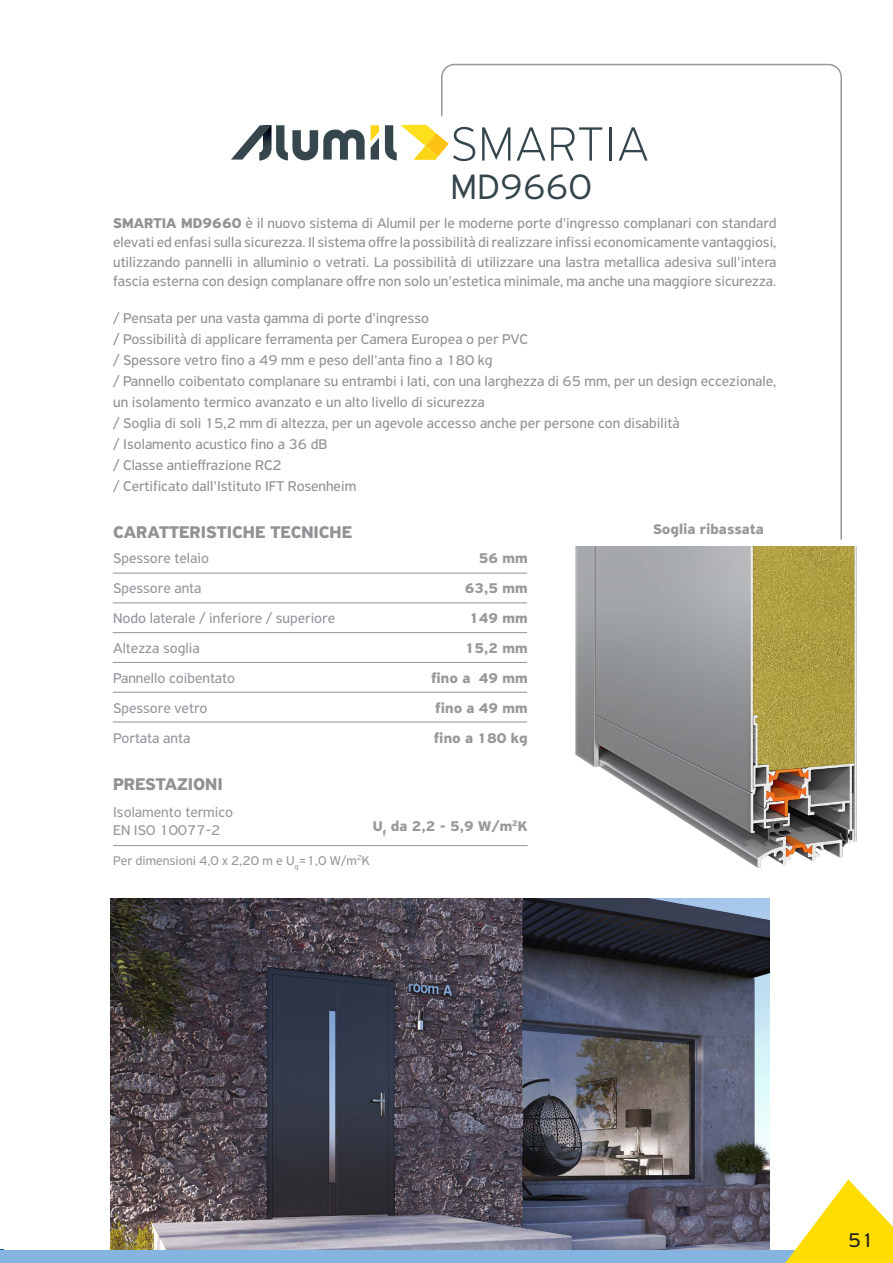
<style>
.page{position:relative;width:893px;height:1263px;background:#fff}
.page>*{position:absolute;margin:0;border:0;box-sizing:border-box;transform-origin:0 0}
.t1{font:100 51px "PF Highway Sans Pro";letter-spacing:.035em;color:#34464b}
.t2{font:300 37.5px "PF Highway Sans Pro";color:#34464b}
.t3{font:21px "PF Highway Sans Pro";color:#231f20}
.t4{font:700 18px "PF Highway Sans Pro";color:#919295}
.t5{font:15px/19.5px "PF Highway Sans Pro";color:#919295;text-align:justify}
.t6{font:15px "PF Highway Sans Pro";color:#93969d}
.t7{font:700 15px "PF Highway Sans Pro";color:#98999c}
.t8{font:15px "PF Highway Sans Pro";color:#98999c}
.t9{font:13.5px "PF Highway Sans Pro";color:#98999c}
.s1{font-weight:700}
</style>
<div class="page">
<img style="left:110px;top:898px;width:660px;height:352px">
<img style="left:575px;top:546px;width:282px;height:322px">
<div style="left:0;top:1250px;width:893px;height:13px;background:#86b4e0"></div>
<svg style="left:441px;top:63px;width:401px;height:477px"></svg>
<hr style="left:113px;top:573px;width:414px;height:1px;background:#919295">
<hr style="left:113px;top:603px;width:414px;height:1px;background:#919295">
<hr style="left:113px;top:632px;width:414px;height:1px;background:#919295">
<hr style="left:113px;top:662px;width:414px;height:1px;background:#919295">
<hr style="left:113px;top:692px;width:414px;height:1px;background:#919295">
<hr style="left:113px;top:845px;width:415px;height:1px;background:#919295">
<svg style="left:385px;top:125px;width:64px;height:35px"></svg>
<svg style="left:231px;top:125px;width:134px;height:35px"></svg>
<svg style="left:371px;top:125px;width:8px;height:35px"></svg>
<svg style="left:785px;top:1179px;width:108px;height:84px"></svg>
<hr style="left:113px;top:722px;width:414px;height:1px;background:#919295">
<p class="t1" style="left:451px;top:114px;width:199px">SMARTIA</p>
<p class="t2" style="left:451px;top:165px;width:143px">MD9660</p>
<p class="t5" style="left:113px;top:213px;width:665px"><span class="s1">SMARTIA MD9660</span> è il nuovo sistema di Alumil per le moderne porte d'ingresso complanari con standard elevati ed enfasi sulla sicurezza. Il sistema offre la possibilità di realizzare infissi economicamente vantaggiosi, utilizzando pannelli in alluminio o vetrati. La possibilità di utilizzare una lastra metallica adesiva sull'intera fascia esterna con design complanare offre non solo un'estetica minimale, ma anche una maggiore sicurezza.</p>
<p class="t5" style="left:113px;top:308px;width:317px">/ Pensata per una vasta gamma di porte d'ingresso</p>
<p class="t5" style="left:113px;top:329px;width:416px">/ Possibilità di applicare ferramenta per Camera Europea o per PVC</p>
<p class="t5" style="left:113px;top:350px;width:381px">/ Spessore vetro fino a 49 mm e peso dell'anta fino a 180 kg</p>
<p class="t5" style="left:113px;top:371px;width:665px;line-height:21px">/ Pannello coibentato complanare su entrambi i lati, con una larghezza di 65 mm, per un design eccezionale, un isolamento termico avanzato e un alto livello di sicurezza</p>
<p class="t5" style="left:113px;top:413px;width:568px">/ Soglia di soli 15,2 mm di altezza, per un agevole accesso anche per persone con disabilità</p>
<p class="t5" style="left:113px;top:434px;width:216px">/ Isolamento acustico fino a 36 dB</p>
<p class="t5" style="left:113px;top:455px;width:170px">/ Classe antieffrazione RC2</p>
<p class="t5" style="left:113px;top:476px;width:245px">/ Certificato dall'Istituto IFT Rosenheim</p>
<p class="t4" style="left:113px;top:522px;width:240px">CARATTERISTICHE TECNICHE</p>
<p class="t7" style="left:653px;top:521px;width:112px">Soglia ribassata</p>
<p class="t6" style="left:113px;top:549px;width:97px">Spessore telaio</p>
<p class="t6" style="left:113px;top:579px;width:90px">Spessore anta</p>
<p class="t6" style="left:113px;top:609px;width:223px">Nodo laterale / inferiore / superiore</p>
<p class="t6" style="left:113px;top:639px;width:88px">Altezza soglia</p>
<p class="t6" style="left:113px;top:669px;width:124px">Pannello coibentato</p>
<p class="t6" style="left:113px;top:699px;width:96px">Spessore vetro</p>
<p class="t6" style="left:113px;top:729px;width:79px">Portata anta</p>
<p class="t4" style="left:113px;top:773px;width:111px">PRESTAZIONI</p>
<p class="t7" style="left:479px;top:549px;width:50px">56 mm</p>
<p class="t7" style="left:465px;top:579px;width:64px">63,5 mm</p>
<p class="t7" style="left:469px;top:609px;width:60px">149 mm</p>
<p class="t7" style="left:465px;top:639px;width:64px">15,2 mm</p>
<p class="t7" style="left:431px;top:669px;width:98px">fino a 49 mm</p>
<p class="t7" style="left:435px;top:699px;width:94px">fino a 49 mm</p>
<p class="t7" style="left:434px;top:729px;width:95px">fino a 180 kg</p>
<p class="t8" style="left:113px;top:803px;width:121px">Isolamento termico</p>
<p class="t8" style="left:113px;top:821px;width:109px">EN ISO 10077-2</p>
<p class="t7" style="left:373px;top:817px;width:156px">U<sub>f</sub> da 2,2 - 5,9 W/m<sup>2</sup>K</p>
<p class="t9" style="left:113px;top:852px;width:258px">Per dimensioni 4,0 x 2,20 m e U<sub>g</sub>=1,0 W/m<sup>2</sup>K</p>
<p class="t3" style="left:848px;top:1227px;width:27px">51</p>
</div>
